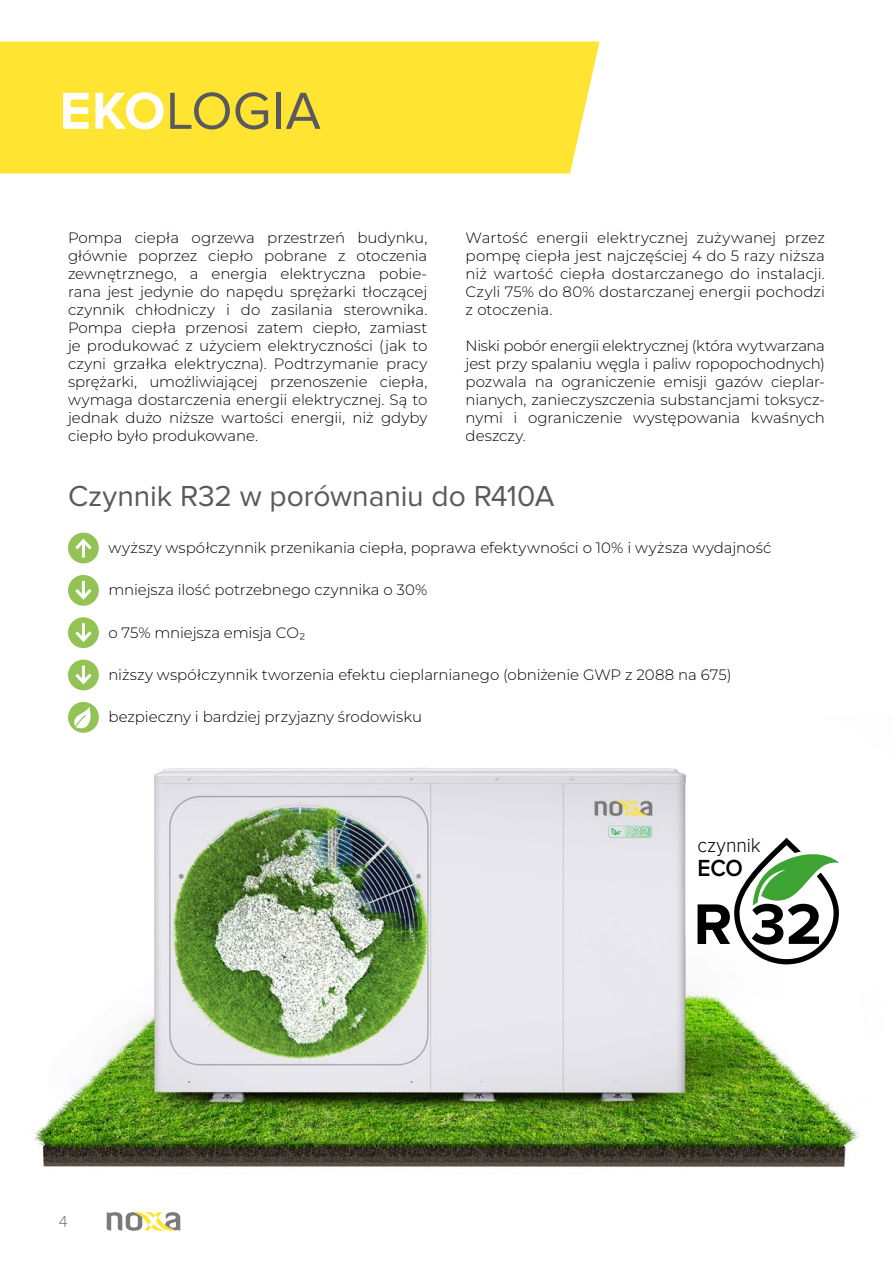
<style>
.page{position:relative;width:893px;height:1263px;background:#fff}
.page>*{position:absolute;margin:0;border:0;box-sizing:border-box;transform-origin:0 0}
.t1{font:54px "Proxima Nova";letter-spacing:.005em;color:#5a5a5e}
.t2{font:30px "Proxima Nova";letter-spacing:-.005em;color:#5a5a5e}
.t3{font:600 24.15px "Proxima Nova";color:#000;scale:.94 1}
.t4{font:300 20.7px "Proxima Nova";color:#000;scale:.94 1}
.t5{font:300 16.5px "Proxima Nova";color:#7b7b7a}
.t6{font:300 15px/18px "Montserrat";letter-spacing:-.005em;color:#000;text-align:justify}
.s1{font-weight:700;color:#fff}
</style>
<div class="page">
<svg style="left:107px;top:1212px;width:73px;height:19px"></svg>
<div style="left:0;top:41px;width:600px;height:133px;background:#ffe432"></div>
<img style="left:33px;top:721px;width:827px;height:447px">
<div style="left:68px;top:533px;width:31px;height:30px;background:#93c355;border-radius:50%"></div>
<hr style="left:82px;top:541px;width:3px;height:16px;background:#fff">
<svg style="left:72px;top:536px;width:23px;height:14px"></svg>
<div style="left:68px;top:575px;width:31px;height:31px;background:#93c355;border-radius:50%"></div>
<hr style="left:82px;top:581px;width:3px;height:17px;background:#fff">
<svg style="left:72px;top:589px;width:23px;height:13px"></svg>
<div style="left:68px;top:617px;width:31px;height:31px;background:#93c355;border-radius:50%"></div>
<hr style="left:82px;top:623px;width:3px;height:17px;background:#fff">
<svg style="left:72px;top:631px;width:23px;height:13px"></svg>
<div style="left:68px;top:660px;width:31px;height:30px;background:#93c355;border-radius:50%"></div>
<hr style="left:82px;top:665px;width:3px;height:17px;background:#fff">
<svg style="left:72px;top:673px;width:23px;height:14px"></svg>
<div style="left:68px;top:702px;width:31px;height:31px;background:#93c355;border-radius:50%"></div>
<svg style="left:73px;top:706px;width:18px;height:23px"></svg>
<svg style="left:698px;top:838px;width:141px;height:126px"></svg>
<h1 class="t1" style="left:60px;top:86px;width:263px"><span class="s1">EKO</span>LOGIA</h1>
<p class="t6" style="left:68px;top:228px;width:361px">Pompa ciepła ogrzewa przestrzeń budynku, głównie poprzez ciepło pobrane z otoczenia zewnętrznego, a energia elektryczna pobie&shy;rana jest jedynie do napędu sprężarki tłoczącej czynnik chłodniczy i do zasilania sterownika.<br>Pompa ciepła przenosi zatem ciepło, zamiast je produkować z użyciem elektryczności (jak to czyni grzałka elektryczna). Podtrzymanie pracy sprężarki, umożliwiającej przenoszenie ciepła, wymaga dostarczenia energii elektrycznej. Są to jednak dużo niższe wartości energii, niż gdyby ciepło było produkowane.</p>
<p class="t6" style="left:466px;top:228px;width:361px">Wartość energii elektrycznej zużywanej przez pompę ciepła jest najczęściej 4 do 5 razy niższa niż wartość ciepła dostarczanego do instalacji.<br>Czyli 75% do 80% dostarczanej energii pochodzi z otoczenia.</p>
<p class="t6" style="left:466px;top:336px;width:361px">Niski pobór energii elektrycznej (która wytwarzana jest przy spalaniu węgla i paliw ropopochodnych) pozwala na ograniczenie emisji gazów cieplar&shy;nianych, zanieczyszczenia substancjami toksycz&shy;nymi i ograniczenie występowania kwaśnych deszczy.</p>
<h2 class="t2" style="left:68px;top:483px;width:488px">Czynnik R32 w porównaniu do R410A</h2>
<p class="t6" style="left:108px;top:538px;width:664px">wyższy współczynnik przenikania ciepła, poprawa efektywności o 10% i wyższa wydajność</p>
<p class="t6" style="left:108px;top:580px;width:320px">mniejsza ilość potrzebnego czynnika o 30%</p>
<p class="t6" style="left:108px;top:623px;width:199px">o 75% mniejsza emisja CO₂</p>
<p class="t6" style="left:108px;top:665px;width:625px">niższy współczynnik tworzenia efektu cieplarnianego (obniżenie GWP z 2088 na 675)</p>
<p class="t6" style="left:108px;top:707px;width:315px">bezpieczny i bardziej przyjazny środowisku</p>
<p class="t5" style="left:59px;top:1212px;width:10px">4</p>
<h3 class="t4" style="left:697px;top:833px;width:69px">czynnik</h3>
<h3 class="t3" style="left:697px;top:857px;width:50px">ECO</h3>
</div>
